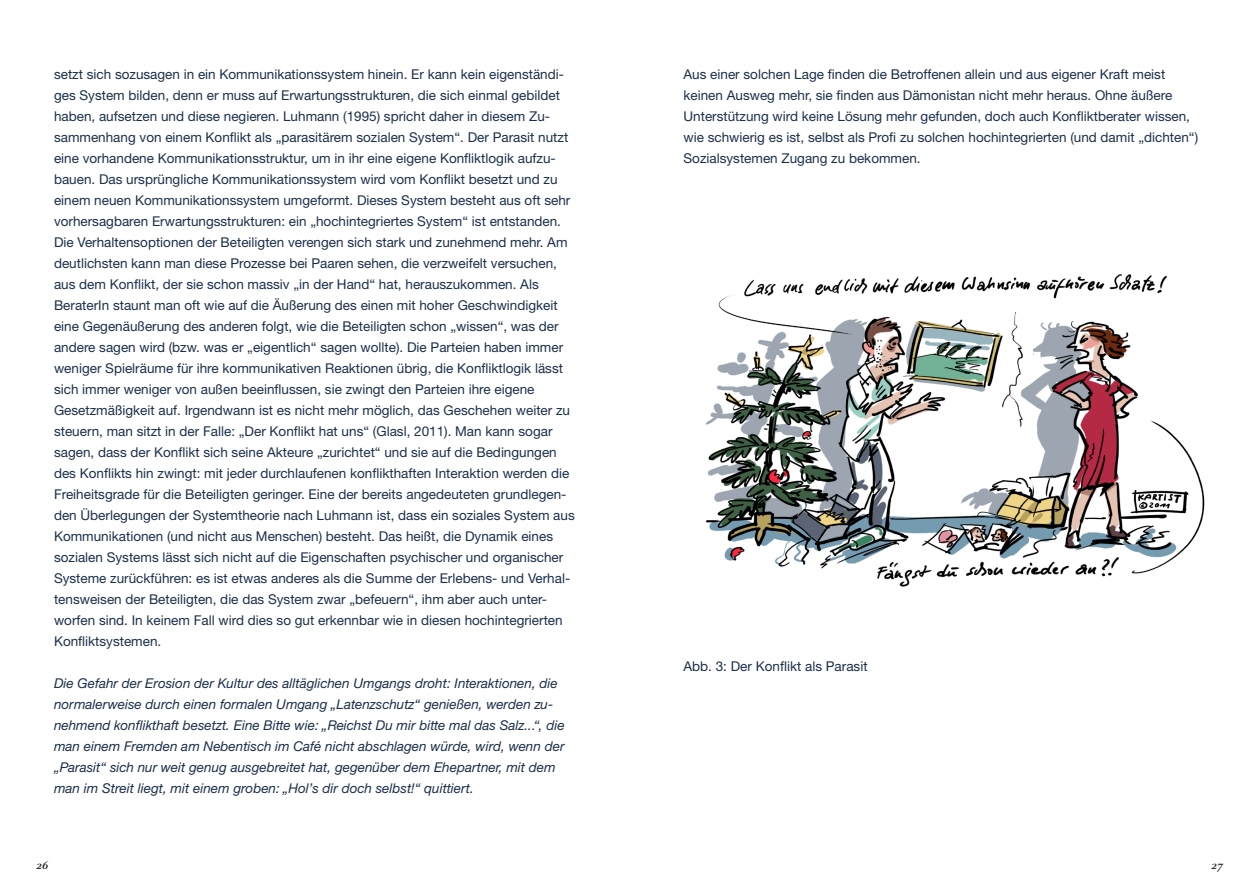
<style>
.page{position:relative;width:1259px;height:893px;background:#fff}
.page>*{position:absolute;margin:0;border:0;box-sizing:border-box;transform-origin:0 0}
.t1{font:13.5px/21px "Helvetica Neue";color:#1c2f4a}
.t2{font:italic 13.5px/21px "Helvetica Neue CE";color:#1c2f4a}
.t3{font:italic 700 12px "Celeste";color:#231f20}
</style>
<div class="page">
<img style="left:705px;top:274px;width:500px;height:313px">
<p class="t1" style="left:54px;top:63px;width:522px">setzt sich sozusagen in ein Kommunikationssystem hinein. Er kann kein eigenständi&shy;ges System bilden, denn er muss auf Erwartungsstrukturen, die sich einmal gebildet haben, aufsetzen und diese negieren. Luhmann (1995) spricht daher in diesem Zu&shy;sammenhang von einem Konflikt als „parasitärem sozialen System“. Der Parasit nutzt eine vorhandene Kommunikationsstruktur, um in ihr eine eigene Konfliktlogik aufzu&shy;bauen. Das ursprüngliche Kommunikationssystem wird vom Konflikt besetzt und zu einem neuen Kommunikationssystem umgeformt. Dieses System besteht aus oft sehr vorhersagbaren Erwartungsstrukturen: ein „hochintegriertes System“ ist entstanden.<br>Die Verhaltensoptionen der Beteiligten verengen sich stark und zunehmend mehr. Am deutlichsten kann man diese Prozesse bei Paaren sehen, die verzweifelt versuchen, aus dem Konflikt, der sie schon massiv „in der Hand“ hat, herauszukommen. Als BeraterIn staunt man oft wie auf die Äußerung des einen mit hoher Geschwindigkeit eine Gegenäußerung des anderen folgt, wie die Beteiligten schon „wissen“, was der andere sagen wird (bzw. was er „eigentlich“ sagen wollte). Die Parteien haben immer weniger Spielräume für ihre kommunikativen Reaktionen übrig, die Konfliktlogik lässt sich immer weniger von außen beeinflussen, sie zwingt den Parteien ihre eigene Gesetzmäßigkeit auf. Irgendwann ist es nicht mehr möglich, das Geschehen weiter zu steuern, man sitzt in der Falle: „Der Konflikt hat uns“ (Glasl, 2011). Man kann sogar sagen, dass der Konflikt sich seine Akteure „zurichtet“ und sie auf die Bedingungen des Konflikts hin zwingt: mit jeder durchlaufenen konflikthaften Interaktion werden die Freiheitsgrade für die Beteiligten geringer. Eine der bereits angedeuteten grundlegen&shy;den Überlegungen der Systemtheorie nach Luhmann ist, dass ein soziales System aus Kommunikationen (und nicht aus Menschen) besteht. Das heißt, die Dynamik eines sozialen Systems lässt sich nicht auf die Eigenschaften psychischer und organischer Systeme zurückführen: es ist etwas anderes als die Summe der Erlebens- und Verhal&shy;tensweisen der Beteiligten, die das System zwar „befeuern“, ihm aber auch unter&shy;worfen sind. In keinem Fall wird dies so gut erkennbar wie in diesen hochintegrierten Konfliktsystemen.</p>
<p class="t2" style="left:54px;top:673px;width:512px">Die Gefahr der Erosion der Kultur des alltäglichen Umgangs droht: Interaktionen, die normalerweise durch einen formalen Umgang „Latenzschutz“ genießen, werden zu&shy;nehmend konflikthaft besetzt. Eine Bitte wie: „Reichst Du mir bitte mal das Salz...“, die man einem Fremden am Nebentisch im Café nicht abschlagen würde, wird, wenn der „Parasit“ sich nur weit genug ausgebreitet hat, gegenüber dem Ehepartner, mit dem man im Streit liegt, mit einem groben: „Hol’s dir doch selbst!“ quittiert.</p>
<p class="t1" style="left:683px;top:63px;width:516px">Aus einer solchen Lage finden die Betroffenen allein und aus eigener Kraft meist keinen Ausweg mehr, sie finden aus Dämonistan nicht mehr heraus. Ohne äußere Unterstützung wird keine Lösung mehr gefunden, doch auch Konfliktberater wissen, wie schwierig es ist, selbst als Profi zu solchen hochintegrierten (und damit „dichten“)<br>Sozialsystemen Zugang zu bekommen.</p>
<p class="t1" style="left:683px;top:655px;width:186px">Abb. 3: Der Konflikt als Parasit</p>
<p class="t3" style="left:36px;top:859px;width:13px">26</p>
<p class="t3" style="left:1211px;top:859px;width:13px">27</p>
</div>
